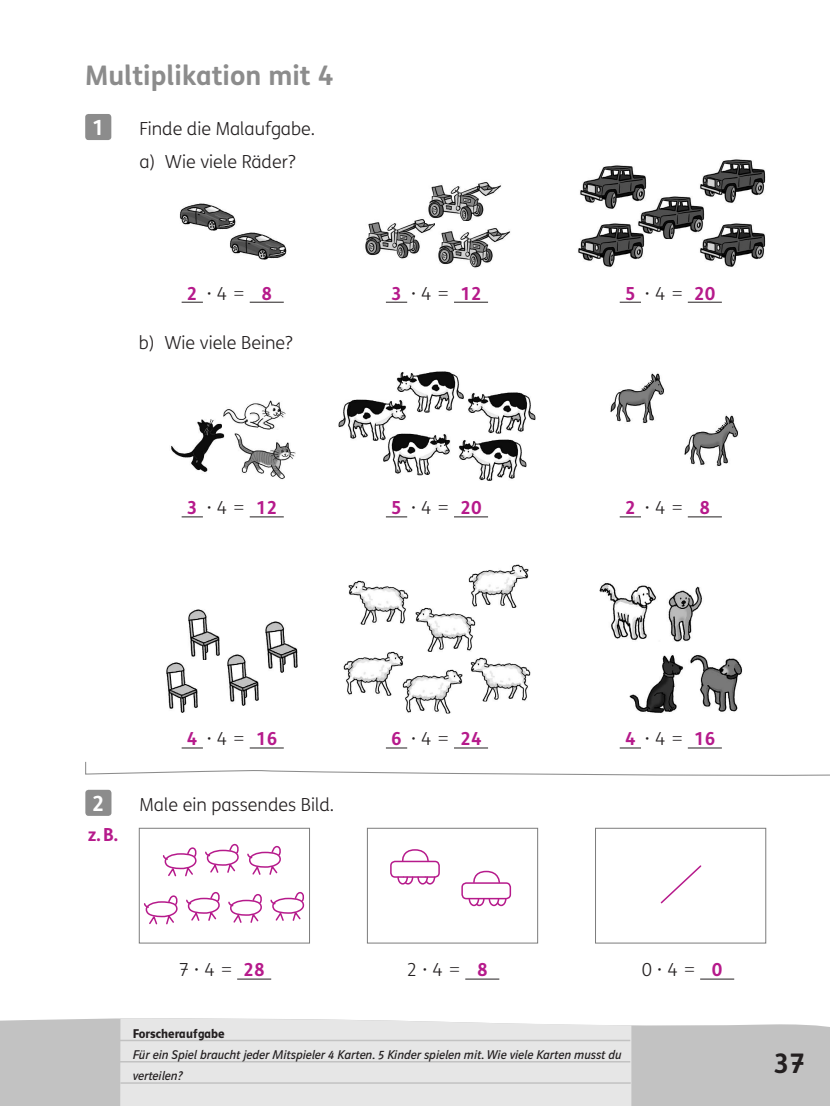
<style>
.page{position:relative;width:830px;height:1106px;background:#fff}
.page>*{position:absolute;margin:0;border:0;box-sizing:border-box;transform-origin:0 0}
.t1{font:700 27px "FS Klett GSV";color:#8c8c8c}
.t2{font:700 27px "FS Klett GSV";color:#231f20}
.t3{font:700 21px "FS Klett GSV";color:#fff}
.t4{font:300 18px/33px "FS Klett GSV";color:#231f20}
.t5{font:700 18px "FS Klett GSV";color:#b61a8b}
.t6{font:12.75px/21px "Polo GSV Buch Kursiv";color:#231f20}
.t7{font:12.75px "Polo GSV Hfett";color:#231f20}
.s1{font-weight:700;color:#b61a8b}
</style>
<div class="page">
<svg style="left:0;top:1018px;width:829px;height:88px;background:#c5c5c5"></svg>
<svg style="left:120px;top:1018px;width:511px;height:88px;background:#e6e6e6"></svg>
<hr style="left:120px;top:1039px;width:510px;height:2px;background:#c2c2c2">
<hr style="left:120px;top:1061px;width:510px;height:1px;background:#c2c2c2">
<hr style="left:120px;top:1082px;width:510px;height:1px;background:#c2c2c2">
<div style="left:85px;top:114px;width:26px;height:26px;background:#8c8c8c;border-radius:3px"></div>
<div style="left:85px;top:789px;width:26px;height:27px;background:#8c8c8c;border-radius:3px"></div>
<svg style="left:85px;top:761px;width:744px;height:15px"></svg>
<div style="left:139px;top:828px;width:171px;height:115px;border:1px solid #7c7c7c"></div>
<div style="left:367px;top:828px;width:170px;height:115px;border:1px solid #7c7c7c"></div>
<div style="left:595px;top:828px;width:170px;height:115px;border:1px solid #7c7c7c"></div>
<hr style="left:237px;top:978px;width:34px;height:1px;background:#231f20">
<hr style="left:465px;top:978px;width:34px;height:1px;background:#231f20">
<hr style="left:699px;top:978px;width:34px;height:1px;background:#231f20">
<svg style="left:386px;top:747px;width:21px;height:1px"></svg>
<hr style="left:454px;top:747px;width:34px;height:1px;background:#231f20">
<img style="left:343px;top:651px;width:60px;height:45px">
<img style="left:402px;top:669px;width:60px;height:44px">
<img style="left:468px;top:564px;width:60px;height:44px">
<img style="left:470px;top:657px;width:61px;height:44px">
<img style="left:415px;top:607px;width:60px;height:45px">
<img style="left:348px;top:580px;width:60px;height:44px">
<img style="left:338px;top:399px;width:68px;height:42px">
<img style="left:383px;top:433px;width:67px;height:42px">
<img style="left:396px;top:371px;width:68px;height:42px">
<img style="left:468px;top:392px;width:67px;height:42px">
<img style="left:459px;top:439px;width:67px;height:42px">
<img style="left:365px;top:219px;width:70px;height:40px">
<img style="left:425px;top:182px;width:76px;height:41px">
<img style="left:435px;top:222px;width:76px;height:46px">
<svg style="left:386px;top:302px;width:21px;height:1px"></svg>
<hr style="left:454px;top:302px;width:34px;height:1px;background:#231f20">
<svg style="left:386px;top:516px;width:21px;height:1px"></svg>
<hr style="left:454px;top:516px;width:34px;height:1px;background:#231f20">
<svg style="left:181px;top:747px;width:22px;height:1px"></svg>
<hr style="left:249px;top:747px;width:34px;height:1px;background:#231f20">
<img style="left:179px;top:203px;width:57px;height:27px">
<img style="left:230px;top:232px;width:56px;height:28px">
<svg style="left:181px;top:302px;width:22px;height:1px"></svg>
<hr style="left:249px;top:302px;width:34px;height:1px;background:#231f20">
<svg style="left:181px;top:516px;width:22px;height:1px"></svg>
<hr style="left:249px;top:516px;width:34px;height:1px;background:#231f20">
<img style="left:171px;top:419px;width:54px;height:53px">
<img style="left:234px;top:433px;width:62px;height:47px">
<img style="left:222px;top:400px;width:63px;height:29px">
<img style="left:166px;top:662px;width:32px;height:50px">
<img style="left:188px;top:609px;width:32px;height:50px">
<img style="left:265px;top:621px;width:33px;height:51px">
<img style="left:227px;top:654px;width:32px;height:51px">
<svg style="left:619px;top:747px;width:21px;height:1px"></svg>
<hr style="left:687px;top:747px;width:34px;height:1px;background:#231f20">
<img style="left:610px;top:373px;width:54px;height:51px">
<img style="left:684px;top:415px;width:54px;height:51px">
<img style="left:578px;top:223px;width:67px;height:44px">
<img style="left:700px;top:223px;width:66px;height:44px">
<img style="left:580px;top:165px;width:67px;height:44px">
<img style="left:700px;top:159px;width:66px;height:44px">
<img style="left:632px;top:189px;width:74px;height:50px">
<svg style="left:619px;top:302px;width:21px;height:1px"></svg>
<hr style="left:687px;top:302px;width:34px;height:1px;background:#231f20">
<svg style="left:619px;top:516px;width:21px;height:1px"></svg>
<hr style="left:687px;top:516px;width:34px;height:1px;background:#231f20">
<img style="left:629px;top:655px;width:113px;height:58px">
<img style="left:599px;top:583px;width:103px;height:59px">
<svg style="left:660px;top:865px;width:42px;height:39px"></svg>
<svg style="left:162px;top:844px;width:119px;height:33px"></svg>
<svg style="left:144px;top:892px;width:161px;height:33px"></svg>
<svg style="left:396px;top:877px;width:40px;height:8px"></svg>
<div style="left:390px;top:860px;width:49px;height:17px;border:2px solid #b61a8b;border-radius:4px"></div>
<svg style="left:401px;top:849px;width:28px;height:13px"></svg>
<svg style="left:467px;top:899px;width:40px;height:8px"></svg>
<div style="left:461px;top:882px;width:50px;height:17px;border:2px solid #b61a8b;border-radius:4px"></div>
<svg style="left:472px;top:870px;width:28px;height:13px"></svg>
<h1 class="t1" style="left:85px;top:55px;width:250px">Multiplikation mit 4</h1>
<p class="t4" style="left:139px;top:111px;width:177px">Finde die Malaufgabe. a) Wie viele Räder?</p>
<p class="t3" style="left:92px;top:111px;width:14px">1</p>
<p class="t4" style="left:187px;top:276px;width:59px"><span class="s1">2</span> ×4 =</p>
<p class="t5" style="left:261px;top:279px;width:12px">8</p>
<p class="t4" style="left:139px;top:326px;width:155px">b) Wie viele Beine?</p>
<p class="t4" style="left:391px;top:276px;width:59px"><span class="s1">3</span> ×4 =</p>
<p class="t5" style="left:460px;top:279px;width:23px">12</p>
<p class="t4" style="left:187px;top:491px;width:59px"><span class="s1">3</span> ×4 =</p>
<p class="t5" style="left:256px;top:494px;width:23px">12</p>
<p class="t4" style="left:391px;top:491px;width:59px"><span class="s1">5</span> ×4 =</p>
<p class="t5" style="left:460px;top:494px;width:23px">20</p>
<p class="t4" style="left:624px;top:276px;width:59px"><span class="s1">5</span> ×4 =</p>
<p class="t5" style="left:693px;top:279px;width:23px">20</p>
<p class="t4" style="left:624px;top:491px;width:59px"><span class="s1">2</span> ×4 =</p>
<p class="t5" style="left:699px;top:494px;width:12px">8</p>
<p class="t4" style="left:187px;top:722px;width:59px"><span class="s1">4</span> ×4 =</p>
<p class="t5" style="left:256px;top:725px;width:23px">16</p>
<p class="t3" style="left:92px;top:787px;width:14px">2</p>
<p class="t4" style="left:139px;top:788px;width:196px">Male ein passendes Bild.</p>
<p class="t5" style="left:88px;top:821px;width:32px">z.B.</p>
<p class="t4" style="left:391px;top:722px;width:59px"><span class="s1">6</span> ×4 =</p>
<p class="t5" style="left:460px;top:725px;width:23px">24</p>
<p class="t4" style="left:624px;top:722px;width:59px"><span class="s1">4</span> ×4 =</p>
<p class="t5" style="left:693px;top:725px;width:23px">16</p>
<p class="t5" style="left:243px;top:956px;width:23px">28</p>
<p class="t5" style="left:477px;top:956px;width:12px">8</p>
<p class="t5" style="left:711px;top:956px;width:12px">0</p>
<p class="t4" style="left:179px;top:953px;width:54px">7×4 =</p>
<p class="t4" style="left:406px;top:953px;width:54px">2×4 =</p>
<p class="t4" style="left:641px;top:953px;width:54px">0×4 =</p>
<p class="t7" style="left:133px;top:1027px;width:93px">Forscheraufgabe</p>
<p class="t6" style="left:133px;top:1044px;width:490px">Für ein Spiel braucht jeder Mitspieler 4 Karten. 5 Kinder spielen mit. Wie viele Karten musst du verteilen?</p>
<h1 class="t2" style="left:773px;top:1042px;width:33px">37</h1>
</div>
